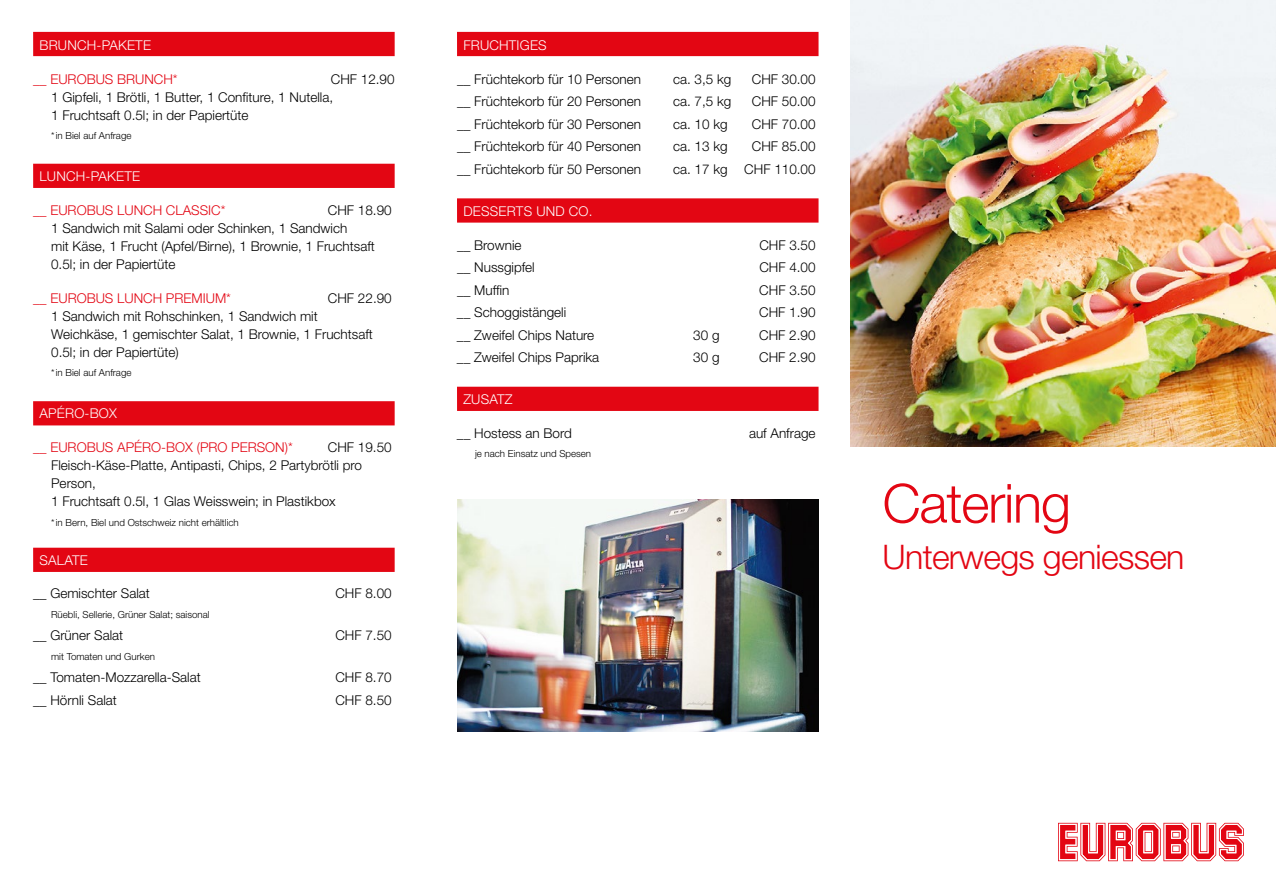
<style>
.page{position:relative;width:1276px;height:893px;background:#fff}
.page>*{position:absolute;margin:0;border:0;box-sizing:border-box;transform-origin:0 0}
.t1{font:300 54px "Helvetica Neue LT Std";letter-spacing:-.02em;color:#e30613}
.t2{font:300 33.9px "Helvetica Neue LT Std";letter-spacing:-.02em;color:#e30613}
.t3{font:300 13.5px/18px "Helvetica Neue LT Std";color:#000}
.t4{font:300 13.5px "Helvetica Neue LT Std";color:#e30613}
.t5{font:300 13.5px "Helvetica Neue LT Std";letter-spacing:.015em;color:#fff}
.t6{font:300 9.75px "Helvetica Neue LT Std";color:#000}
</style>
<div class="page">
<div style="left:457px;top:32px;width:361px;height:24px;background:#e30613"></div>
<div style="left:457px;top:198px;width:361px;height:25px;background:#e30613"></div>
<div style="left:457px;top:387px;width:361px;height:24px;background:#e30613"></div>
<img style="left:850px;top:0;width:426px;height:446px">
<img style="left:457px;top:500px;width:361px;height:232px">
<svg style="left:1058px;top:823px;width:186px;height:38px"></svg>
<div style="left:33px;top:32px;width:362px;height:24px;background:#e30613"></div>
<div style="left:33px;top:164px;width:362px;height:24px;background:#e30613"></div>
<div style="left:33px;top:401px;width:362px;height:24px;background:#e30613"></div>
<div style="left:33px;top:548px;width:362px;height:24px;background:#e30613"></div>
<p class="t5" style="left:40px;top:37px;width:113px">BRUNCH-PAKETE</p>
<p class="t4" style="left:33px;top:71px;width:146px">__ EUROBUS BRUNCH*</p>
<p class="t3" style="left:51px;top:70px;width:345px;text-indent:280px">CHF 12.90<br>1 Gipfeli, 1 Brötli, 1 Butter, 1 Confiture, 1 Nutella,<br>1 Fruchtsaft 0.5l; in der Papiertüte</p>
<p class="t6" style="left:51px;top:130px;width:82px">*in Biel auf Anfrage</p>
<p class="t5" style="left:40px;top:168px;width:102px">LUNCH-PAKETE</p>
<p class="t4" style="left:33px;top:202px;width:194px">__ EUROBUS LUNCH CLASSIC*</p>
<p class="t3" style="left:51px;top:201px;width:342px;text-indent:277px">CHF 18.90<br>1 Sandwich mit Salami oder Schinken, 1 Sandwich<br>mit Käse, 1 Frucht (Apfel/Birne), 1 Brownie, 1 Fruchtsaft 0.5l; in der Papiertüte</p>
<p class="t4" style="left:33px;top:290px;width:199px">__ EUROBUS LUNCH PREMIUM*</p>
<p class="t3" style="left:328px;top:289px;width:65px">CHF 22.90</p>
<p class="t3" style="left:51px;top:307px;width:323px">1 Sandwich mit Rohschinken, 1 Sandwich mit<br>Weichkäse, 1 gemischter Salat, 1 Brownie, 1 Fruchtsaft<br>0.5l; in der Papiertüte)</p>
<p class="t6" style="left:51px;top:367px;width:82px">*in Biel auf Anfrage</p>
<p class="t5" style="left:40px;top:405px;width:79px">APÉRO-BOX</p>
<p class="t4" style="left:33px;top:439px;width:261px">__ EUROBUS APÉRO-BOX (PRO PERSON)*</p>
<p class="t3" style="left:51px;top:438px;width:342px;text-indent:277px">CHF 19.50<br>Fleisch-Käse-Platte, Antipasti, Chips, 2 Partybrötli pro<br>Person,<br>1 Fruchtsaft 0.5l, 1 Glas Weisswein; in Plastikbox</p>
<p class="t6" style="left:51px;top:516px;width:189px">*in Bern, Biel und Ostschweiz nicht erhältlich</p>
<p class="t5" style="left:40px;top:551px;width:50px">SALATE</p>
<p class="t3" style="left:33px;top:584px;width:118px">__ Gemischter Salat</p>
<p class="t3" style="left:335px;top:584px;width:58px">CHF 8.00</p>
<p class="t6" style="left:51px;top:608px;width:160px">Rüebli, Sellerie, Grüner Salat; saisonal</p>
<p class="t3" style="left:33px;top:626px;width:92px">__ Grüner Salat</p>
<p class="t3" style="left:335px;top:626px;width:58px">CHF 7.50</p>
<p class="t6" style="left:51px;top:650px;width:105px">mit Tomaten und Gurken</p>
<p class="t3" style="left:33px;top:668px;width:169px">__ Tomaten-Mozzarella-Salat</p>
<p class="t3" style="left:335px;top:668px;width:58px">CHF 8.70</p>
<p class="t3" style="left:33px;top:691px;width:85px">__ Hörnli Salat</p>
<p class="t3" style="left:335px;top:691px;width:58px">CHF 8.50</p>
<p class="t5" style="left:463px;top:37px;width:85px">FRUCHTIGES</p>
<p class="t3" style="left:457px;top:70px;width:186px">__ Früchtekorb für 10 Personen</p>
<p class="t3" style="left:673px;top:70px;width:60px">ca. 3,5 kg</p>
<p class="t3" style="left:752px;top:70px;width:65px">CHF 30.00</p>
<p class="t3" style="left:457px;top:92px;width:186px">__ Früchtekorb für 20 Personen</p>
<p class="t3" style="left:673px;top:92px;width:60px">ca. 7,5 kg</p>
<p class="t3" style="left:752px;top:92px;width:65px">CHF 50.00</p>
<p class="t3" style="left:457px;top:115px;width:186px">__ Früchtekorb für 30 Personen</p>
<p class="t3" style="left:673px;top:115px;width:56px">ca. 10 kg</p>
<p class="t3" style="left:752px;top:115px;width:65px">CHF 70.00</p>
<p class="t3" style="left:457px;top:137px;width:186px">__ Früchtekorb für 40 Personen</p>
<p class="t3" style="left:673px;top:137px;width:56px">ca. 13 kg</p>
<p class="t3" style="left:752px;top:137px;width:65px">CHF 85.00</p>
<p class="t3" style="left:457px;top:160px;width:186px">__ Früchtekorb für 50 Personen</p>
<p class="t3" style="left:673px;top:160px;width:144px">ca. 17 kg CHF 110.00</p>
<p class="t5" style="left:463px;top:203px;width:131px">DESSERTS UND CO.</p>
<p class="t3" style="left:457px;top:235px;width:66px">__ Brownie</p>
<p class="t3" style="left:759px;top:235px;width:58px">CHF 3.50</p>
<p class="t3" style="left:457px;top:258px;width:79px">__ Nussgipfel</p>
<p class="t3" style="left:759px;top:258px;width:58px">CHF 4.00</p>
<p class="t3" style="left:457px;top:280px;width:54px">__ Muffin</p>
<p class="t3" style="left:759px;top:280px;width:58px">CHF 3.50</p>
<p class="t3" style="left:457px;top:303px;width:111px">__ Schoggistängeli</p>
<p class="t3" style="left:759px;top:303px;width:58px">CHF 1.90</p>
<p class="t3" style="left:457px;top:325px;width:139px">__ Zweifel Chips Nature</p>
<p class="t3" style="left:693px;top:325px;width:28px">30 g</p>
<p class="t3" style="left:759px;top:325px;width:58px">CHF 2.90</p>
<p class="t3" style="left:457px;top:348px;width:144px">__ Zweifel Chips Paprika</p>
<p class="t3" style="left:693px;top:348px;width:28px">30 g</p>
<p class="t3" style="left:759px;top:348px;width:58px">CHF 2.90</p>
<p class="t5" style="left:463px;top:391px;width:51px">ZUSATZ</p>
<p class="t3" style="left:457px;top:424px;width:116px">__ Hostess an Bord</p>
<p class="t3" style="left:749px;top:424px;width:68px">auf Anfrage</p>
<p class="t6" style="left:475px;top:448px;width:118px">je nach Einsatz und Spesen</p>
<h1 class="t1" style="left:882px;top:470px;width:190px">Catering</h1>
<h2 class="t2" style="left:882px;top:536px;width:303px">Unterwegs geniessen</h2>
</div>
